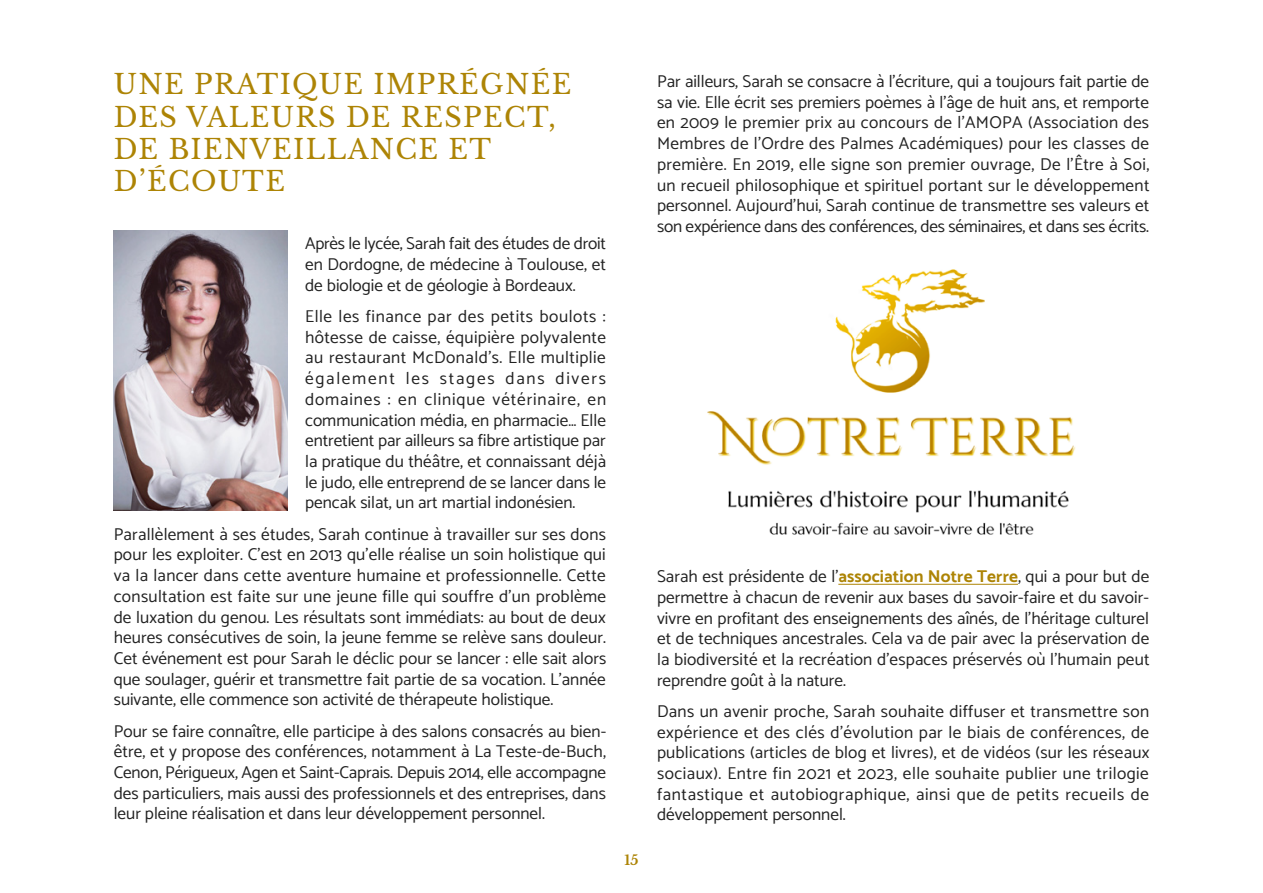
<style>
.page{position:relative;width:1263px;height:893px;background:#fff}
.page>*{position:absolute;margin:0;border:0;box-sizing:border-box;transform-origin:0 0}
.Pages_-_Titre_1{font:27px/32.4px "Libre Baskerville";letter-spacing:.05em;color:#ad8405}
.Pages_-_Paragraphe{font:17.25px/20.7px "Catamaran";color:#222;text-align:justify}
.t1{font:700 13.5px "Libre Baskerville";color:#ad8405}
.s1{font-weight:700;color:#ad8405}
</style>
<div class="page">
<hr style="left:838px;top:584px;width:180px;height:1px;background:#ad8405">
<img style="left:707px;top:269px;width:369px;height:266px">
<img style="left:114px;top:230px;width:173px;height:280px">
<p class="Pages_-_Titre_1" style="left:114px;top:68px;width:459px">UNE PRATIQUE IMPRÉGNÉE<br>DES VALEURS DE RESPECT,<br>DE BIENVEILLANCE ET<br>D’ÉCOUTE</p>
<p class="Pages_-_Paragraphe" style="left:305px;top:233px;width:302px">Après le lycée, Sarah fait des études de droit en Dordogne, de médecine à Toulouse, et de biologie et de géologie à Bordeaux.</p>
<p class="Pages_-_Paragraphe" style="left:305px;top:305px;width:303px">Elle les finance par des petits boulots : hôtesse de caisse, équipière polyvalente au restaurant McDonald’s. Elle multiplie également les stages dans divers domaines : en clinique vétérinaire, en communication média, en pharmacie… Elle entretient par ailleurs sa fibre artistique par la pratique du théâtre, et connaissant déjà le judo, elle entreprend de se lancer dans le pencak silat, un art martial indonésien.</p>
<p class="Pages_-_Paragraphe" style="left:114px;top:523px;width:494px">Parallèlement à ses études, Sarah continue à travailler sur ses dons pour les exploiter. C’est en 2013 qu’elle réalise un soin holistique qui va la lancer dans cette aventure humaine et professionnelle. Cette consultation est faite sur une jeune fille qui souffre d’un problème de luxation du genou. Les résultats sont immédiats: au bout de deux heures consécutives de soin, la jeune femme se relève sans douleur.<br>Cet événement est pour Sarah le déclic pour se lancer : elle sait alors que soulager, guérir et transmettre fait partie de sa vocation. L’année suivante, elle commence son activité de thérapeute holistique.</p>
<p class="Pages_-_Paragraphe" style="left:114px;top:720px;width:494px">Pour se faire connaître, elle participe à des salons consacrés au bien&shy;être, et y propose des conférences, notamment à La Teste-de-Buch, Cenon, Périgueux, Agen et Saint-Caprais. Depuis 2014, elle accompagne des particuliers, mais aussi des professionnels et des entreprises, dans leur pleine réalisation et dans leur développement personnel.</p>
<p class="t1" style="left:624px;top:852px;width:15px">15</p>
<p class="Pages_-_Paragraphe" style="left:657px;top:70px;width:494px">Par ailleurs, Sarah se consacre à l’écriture, qui a toujours fait partie de sa vie. Elle écrit ses premiers poèmes à l’âge de huit ans, et remporte en 2009 le premier prix au concours de l’AMOPA (Association des Membres de l’Ordre des Palmes Académiques) pour les classes de première. En 2019, elle signe son premier ouvrage, De l’Être à Soi, un recueil philosophique et spirituel portant sur le développement personnel. Aujourd’hui, Sarah continue de transmettre ses valeurs et son expérience dans des conférences, des séminaires, et dans ses écrits.</p>
<p class="Pages_-_Paragraphe" style="left:657px;top:565px;width:494px">Sarah est présidente de l’<span class="s1">association Notre Terre</span>, qui a pour but de permettre à chacun de revenir aux bases du savoir-faire et du savoir&shy;vivre en profitant des enseignements des aînés, de l’héritage culturel et de techniques ancestrales. Cela va de pair avec la préservation de la biodiversité et la recréation d’espaces préservés où l’humain peut reprendre goût à la nature.</p>
<p class="Pages_-_Paragraphe" style="left:657px;top:700px;width:494px">Dans un avenir proche, Sarah souhaite diffuser et transmettre son expérience et des clés d’évolution par le biais de conférences, de publications (articles de blog et livres), et de vidéos (sur les réseaux sociaux). Entre fin 2021 et 2023, elle souhaite publier une trilogie fantastique et autobiographique, ainsi que de petits recueils de développement personnel.</p>
</div>
